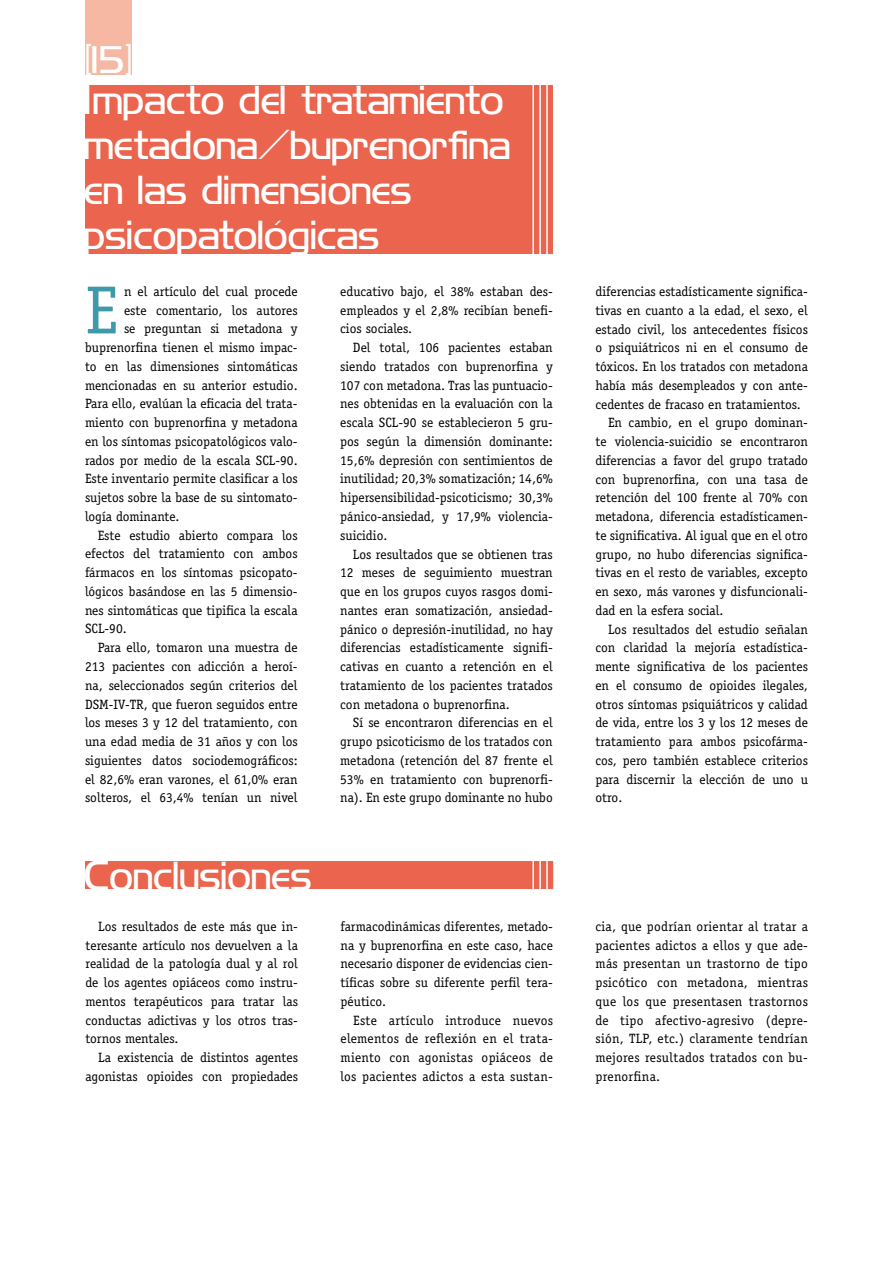
<style>
.page{position:relative;width:893px;height:1263px;background:#fff}
.page>*{position:absolute;margin:0;border:0;box-sizing:border-box;transform-origin:0 0}
.t1{font:68.25px "Officina Serif Std";color:#3e99a8}
.t2{font:37.5px/45px "Hancock Park Light Laser";color:#fff}
.t3{font:34.5px "Hancock Park Light Laser";color:#fff}
.t4{font:13.5px/18.8px "Officina Serif Std";color:#000;text-align:justify}
</style>
<div class="page">
<div style="left:85px;top:0;width:47px;height:75px;background:#f6b8a3"></div>
<div style="left:85px;top:85px;width:468px;height:169px;background:#ea644e"></div>
<hr style="left:532px;top:80px;width:2px;height:182px;background:#fff">
<hr style="left:539px;top:83px;width:2px;height:179px;background:#fff">
<hr style="left:546px;top:82px;width:2px;height:180px;background:#fff">
<div style="left:85px;top:862px;width:469px;height:27px;background:#ea644e"></div>
<hr style="left:532px;top:854px;width:2px;height:51px;background:#fff">
<hr style="left:539px;top:854px;width:2px;height:51px;background:#fff">
<hr style="left:546px;top:854px;width:2px;height:51px;background:#fff">
<hr style="left:553px;top:854px;width:2px;height:51px;background:#fff">
<h3 class="t3" style="left:87px;top:44px;width:48px">[15]</h3>
<h2 class="t2" style="left:85px;top:79px;width:428px">Impacto del tratamiento metadona/buprenorfina en las dimensiones psicopatológicas</h2>
<h1 class="t1" style="left:85px;top:270px;width:34px">E</h1>
<p class="t4" style="left:124px;top:282px;width:175px">n el artículo del cual procede</p>
<p class="t4" style="left:124px;top:301px;width:175px">este comentario, los autores</p>
<p class="t4" style="left:124px;top:319px;width:175px">se preguntan si metadona y</p>
<p class="t4" style="left:85px;top:338px;width:214px">buprenorfina tienen el mismo impac-</p>
<p class="t4" style="left:85px;top:357px;width:214px">to en las dimensiones sintomáticas</p>
<p class="t4" style="left:85px;top:376px;width:214px">mencionadas en su anterior estudio.</p>
<p class="t4" style="left:85px;top:394px;width:214px">Para ello, evalúan la eficacia del trata-</p>
<p class="t4" style="left:85px;top:413px;width:214px">miento con buprenorfina y metadona</p>
<p class="t4" style="left:85px;top:432px;width:214px">en los síntomas psicopatológicos valo-</p>
<p class="t4" style="left:85px;top:451px;width:214px">rados por medio de la escala SCL-90.</p>
<p class="t4" style="left:85px;top:469px;width:214px">Este inventario permite clasificar a los</p>
<p class="t4" style="left:85px;top:488px;width:214px">sujetos sobre la base de su sintomato-</p>
<p class="t4" style="left:85px;top:507px;width:96px">logía dominante.</p>
<p class="t4" style="left:98px;top:526px;width:201px">Este estudio abierto compara los</p>
<p class="t4" style="left:85px;top:544px;width:214px">efectos del tratamiento con ambos</p>
<p class="t4" style="left:85px;top:563px;width:214px">fármacos en los síntomas psicopato-</p>
<p class="t4" style="left:85px;top:582px;width:214px">lógicos basándose en las 5 dimensio-</p>
<p class="t4" style="left:85px;top:601px;width:214px">nes sintomáticas que tipifica la escala</p>
<p class="t4" style="left:85px;top:619px;width:43px">SCL-90.</p>
<p class="t4" style="left:98px;top:638px;width:201px">Para ello, tomaron una muestra de</p>
<p class="t4" style="left:85px;top:657px;width:214px">213 pacientes con adicción a heroí-</p>
<p class="t4" style="left:85px;top:676px;width:214px">na, seleccionados según criterios del</p>
<p class="t4" style="left:85px;top:694px;width:214px">DSM-IV-TR, que fueron seguidos entre</p>
<p class="t4" style="left:85px;top:713px;width:214px">los meses 3 y 12 del tratamiento, con</p>
<p class="t4" style="left:85px;top:732px;width:214px">una edad media de 31 años y con los</p>
<p class="t4" style="left:85px;top:751px;width:214px">siguientes datos sociodemográficos:</p>
<p class="t4" style="left:85px;top:769px;width:214px">el 82,6% eran varones, el 61,0% eran</p>
<p class="t4" style="left:85px;top:788px;width:214px">solteros, el 63,4% tenían un nivel</p>
<h2 class="t2" style="left:85px;top:855px;width:229px">Conclusiones</h2>
<p class="t4" style="left:85px;top:917px;width:214px;text-indent:13px">Los resultados de este más que in&shy;teresante artículo nos devuelven a la realidad de la patología dual y al rol de los agentes opiáceos como instru&shy;mentos terapéuticos para tratar las conductas adictivas y los otros tras&shy;tornos mentales.</p>
<p class="t4" style="left:85px;top:1048px;width:214px;text-align:right">La existencia de distintos agentes agonistas opioides con propiedades</p>
<p class="t4" style="left:340px;top:282px;width:214px">educativo bajo, el 38% estaban des&shy;empleados y el 2,8% recibían benefi&shy;cios sociales.</p>
<p class="t4" style="left:340px;top:338px;width:214px;text-indent:13px">Del total, 106 pacientes estaban siendo tratados con buprenorfina y 107 con metadona. Tras las puntuacio&shy;nes obtenidas en la evaluación con la escala SCL-90 se establecieron 5 gru&shy;pos según la dimensión dominante:<br>15,6% depresión con sentimientos de inutilidad; 20,3% somatización; 14,6% hipersensibilidad-psicoticismo; 30,3% pánico-ansiedad, y 17,9% violencia&shy;suicidio.</p>
<p class="t4" style="left:340px;top:545px;width:214px;text-indent:13px">Los resultados que se obtienen tras 12 meses de seguimiento muestran que en los grupos cuyos rasgos domi&shy;nantes eran somatización, ansiedad&shy;pánico o depresión-inutilidad, no hay diferencias estadísticamente signifi&shy;cativas en cuanto a retención en el tratamiento de los pacientes tratados con metadona o buprenorfina.</p>
<p class="t4" style="left:340px;top:713px;width:214px;text-indent:13px">Sí se encontraron diferencias en el grupo psicoticismo de los tratados con metadona (retención del 87 frente el 53% en tratamiento con buprenorfi&shy;na). En este grupo dominante no hubo</p>
<p class="t4" style="left:340px;top:917px;width:214px">farmacodinámicas diferentes, metado&shy;na y buprenorfina en este caso, hace necesario disponer de evidencias cien&shy;tíficas sobre su diferente perfil tera&shy;péutico.</p>
<p class="t4" style="left:340px;top:1011px;width:214px;text-indent:13px">Este artículo introduce nuevos elementos de reflexión en el trata&shy;miento con agonistas opiáceos de los pacientes adictos a esta sustan-</p>
<p class="t4" style="left:595px;top:282px;width:214px">diferencias estadísticamente significa-</p>
<p class="t4" style="left:595px;top:301px;width:214px">tivas en cuanto a la edad, el sexo, el</p>
<p class="t4" style="left:595px;top:320px;width:214px">estado civil, los antecedentes físicos</p>
<p class="t4" style="left:595px;top:338px;width:214px">o psiquiátricos ni en el consumo de</p>
<p class="t4" style="left:595px;top:357px;width:214px">tóxicos. En los tratados con metadona</p>
<p class="t4" style="left:595px;top:376px;width:214px">había más desempleados y con ante-</p>
<p class="t4" style="left:595px;top:395px;width:207px">cedentes de fracaso en tratamientos.</p>
<p class="t4" style="left:608px;top:413px;width:201px">En cambio, en el grupo dominan-</p>
<p class="t4" style="left:595px;top:432px;width:214px">te violencia-suicidio se encontraron</p>
<p class="t4" style="left:595px;top:451px;width:214px">diferencias a favor del grupo tratado</p>
<p class="t4" style="left:595px;top:470px;width:214px">con buprenorfina, con una tasa de</p>
<p class="t4" style="left:595px;top:488px;width:214px">retención del 100 frente al 70% con</p>
<p class="t4" style="left:595px;top:507px;width:214px">metadona, diferencia estadísticamen-</p>
<p class="t4" style="left:595px;top:526px;width:214px">te significativa. Al igual que en el otro</p>
<p class="t4" style="left:595px;top:545px;width:214px">grupo, no hubo diferencias significa-</p>
<p class="t4" style="left:595px;top:563px;width:214px">tivas en el resto de variables, excepto</p>
<p class="t4" style="left:595px;top:582px;width:214px">en sexo, más varones y disfuncionali-</p>
<p class="t4" style="left:595px;top:601px;width:130px">dad en la esfera social.</p>
<p class="t4" style="left:608px;top:620px;width:201px">Los resultados del estudio señalan</p>
<p class="t4" style="left:595px;top:638px;width:214px">con claridad la mejoría estadística-</p>
<p class="t4" style="left:595px;top:657px;width:214px">mente significativa de los pacientes</p>
<p class="t4" style="left:595px;top:676px;width:214px">en el consumo de opioides ilegales,</p>
<p class="t4" style="left:595px;top:695px;width:214px">otros síntomas psiquiátricos y calidad</p>
<p class="t4" style="left:595px;top:713px;width:214px">de vida, entre los 3 y los 12 meses de</p>
<p class="t4" style="left:595px;top:732px;width:214px">tratamiento para ambos psicofárma-</p>
<p class="t4" style="left:595px;top:751px;width:214px">cos, pero también establece criterios</p>
<p class="t4" style="left:595px;top:770px;width:214px">para discernir la elección de uno u</p>
<p class="t4" style="left:595px;top:788px;width:28px">otro.</p>
<p class="t4" style="left:595px;top:917px;width:214px">cia, que podrían orientar al tratar a pacientes adictos a ellos y que ade&shy;más presentan un trastorno de tipo psicótico con metadona, mientras que los que presentasen trastornos de tipo afectivo-agresivo (depre&shy;sión, TLP, etc.) claramente tendrían mejores resultados tratados con bu&shy;prenorfina.</p>
</div>
